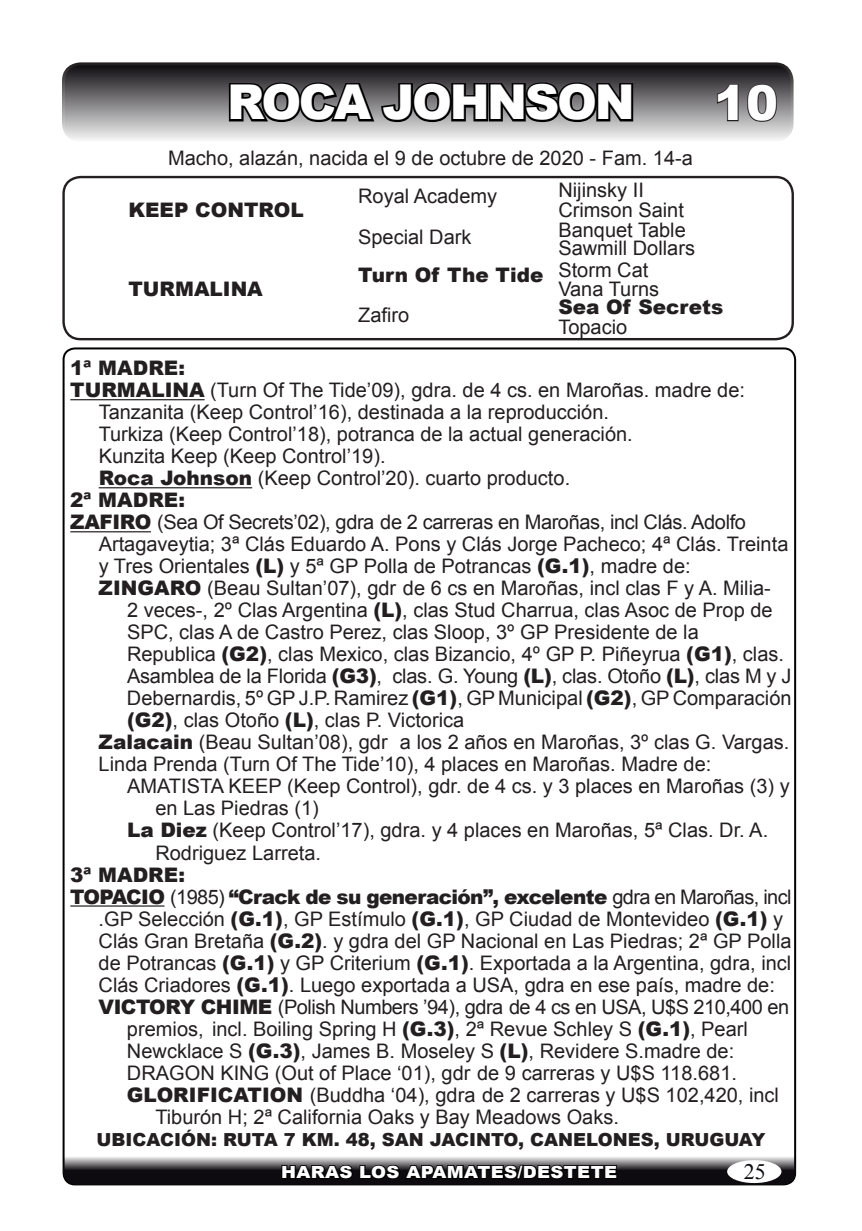
<style>
.page{position:relative;width:862px;height:1231px;background:#fff}
.page>*{position:absolute;margin:0;border:0;box-sizing:border-box;transform-origin:0 0}
.t1{font:900 48px "Arial";letter-spacing:-.05em;color:#fff}
.t2{font:22px "Times New Roman";color:#0e0b10}
.t3{font:20px "Arial";color:#231f20}
.t4{font:900 20px "Arial";color:#231f20}
.t5{font:20px "Arial";letter-spacing:-.02em;color:#231f20}
.t6{font:900 20px "Arial";letter-spacing:-.03em;color:#231f20}
.t7{font:20px "Arial";letter-spacing:-.025em;color:#231f20}
.t8{font:900 18px "Arial";color:#231f20}
.t9{font:900 16.8px "Arial";letter-spacing:.02em;color:#fff;scale:1.08 1}
.s1{font-weight:900}
.s2{font-weight:400}
</style>
<div class="page">
<svg style="left:391px;top:1149px;width:74px;height:39px"></svg>
<div style="left:64px;top:348px;width:731px;height:836px;background:#fff;border-radius:11px"></div>
<div style="left:62px;top:176px;width:732px;height:164px;border:2px solid #231f20;border-radius:17px"></div>
<div style="left:63px;top:64px;width:729px;height:76px;background:linear-gradient(to bottom,#0c090e,#efefef);border-radius:17px"></div>
<div style="left:62px;top:62px;width:731px;height:80px;border:3px solid #231f20;border-radius:17px"></div>
<svg style="left:63px;top:1155px;width:733px;height:29px;background:#4b494c"></svg>
<svg style="left:777px;top:1155px;width:19px;height:15px"></svg>
<svg style="left:63px;top:1155px;width:19px;height:15px"></svg>
<div style="left:727px;top:1159px;width:54px;height:23px;background:#fff;border-radius:50%"></div>
<svg style="left:227px;top:80px;width:408px;height:45px;background:#4b4a4c"></svg>
<svg style="left:280px;top:1155px;width:338px;height:25px;background:#525153"></svg>
<svg style="left:716px;top:83px;width:23px;height:39px"></svg>
<svg style="left:746px;top:83px;width:32px;height:40px"></svg>
<hr style="left:70px;top:399px;width:135px;height:1px;background:#231f20">
<hr style="left:99px;top:487px;width:153px;height:1px;background:#231f20">
<hr style="left:70px;top:531px;width:81px;height:1px;background:#231f20">
<hr style="left:70px;top:905px;width:94px;height:1px;background:#231f20">
<h1 class="t1" style="left:227px;top:67px;width:409px">ROCA JOHNSON</h1>
<p class="t3" style="left:168px;top:144px;width:526px">Macho, alazán, nacida el 9 de octubre de 2020 - Fam. 14-a</p>
<p class="t4" style="left:128px;top:195px;width:177px">KEEP CONTROL</p>
<p class="t4" style="left:128px;top:274px;width:136px">TURMALINA</p>
<p class="t3" style="left:358px;top:182px;width:140px">Royal Academy</p>
<p class="t3" style="left:358px;top:224px;width:115px">Special Dark</p>
<p class="t4" style="left:358px;top:260px;width:187px">Turn Of The Tide</p>
<p class="t3" style="left:558px;top:177px;width:87px">Nijinsky II</p>
<p class="t3" style="left:558px;top:197px;width:127px">Crimson Saint</p>
<p class="t3" style="left:558px;top:217px;width:129px">Banquet Table</p>
<p class="t3" style="left:558px;top:235px;width:138px">Sawmill Dollars</p>
<p class="t3" style="left:558px;top:256px;width:92px">Storm Cat</p>
<p class="t3" style="left:558px;top:275px;width:102px">Vana Turns</p>
<h1 class="t1" style="left:714px;top:68px;width:66px">10</h1>
<p class="t3" style="left:358px;top:302px;width:53px">Zafiro</p>
<p class="t4" style="left:558px;top:293px;width:166px">Sea Of Secrets</p>
<p class="t3" style="left:558px;top:313px;width:70px">Topacio</p>
<p class="t4" style="left:70px;top:353px;width:116px">1ª MADRE:</p>
<p class="t3" style="left:70px;top:377px;width:676px"><span class="s1">TURMALINA</span> (Turn Of The Tide’09), gdra. de 4 cs. en Maroñas. madre de:</p>
<p class="t3" style="left:99px;top:399px;width:512px">Tanzanita (Keep Control’16), destinada a la reproducción.</p>
<p class="t3" style="left:99px;top:421px;width:535px">Turkiza (Keep Control’18), potranca de la actual generación.</p>
<p class="t3" style="left:99px;top:443px;width:288px">Kunzita Keep (Keep Control’19).</p>
<p class="t3" style="left:99px;top:465px;width:473px"><span class="s1">Roca Johnson</span> (Keep Control’20). cuarto producto.</p>
<p class="t4" style="left:70px;top:485px;width:116px">2ª MADRE:</p>
<p class="t5" style="left:70px;top:509px;width:677px"><span class="s1">ZAFIRO</span> (Sea Of Secrets’02), gdra de 2 carreras en Maroñas, incl Clás. Adolfo</p>
<p class="t3" style="left:99px;top:531px;width:691px">Artagaveytia; 3ª Clás Eduardo A. Pons y Clás Jorge Pacheco; 4ª Clás. Treinta</p>
<p class="t3" style="left:99px;top:553px;width:593px">y Tres Orientales <span class="s1">(L)</span> y 5ª GP Polla de Potrancas <span class="s1">(G.1)</span>, madre de:</p>
<p class="t3" style="left:99px;top:575px;width:674px"><span class="s1">ZINGARO</span> (Beau Sultan’07), gdr de 6 cs en Maroñas, incl clas F y A. Milia-</p>
<p class="t3" style="left:127px;top:597px;width:647px">2 veces-, 2º Clas Argentina <span class="s1">(L)</span>, clas Stud Charrua, clas Asoc de Prop de</p>
<p class="t3" style="left:127px;top:619px;width:573px">SPC, clas A de Castro Perez, clas Sloop, 3º GP Presidente de la</p>
<p class="t3" style="left:127px;top:641px;width:658px">Republica <span class="s1">(G2)</span>, clas Mexico, clas Bizancio, 4º GP P. Piñeyrua <span class="s1">(G1)</span>, clas.</p>
<p class="t3" style="left:127px;top:663px;width:666px">Asamblea de la Florida <span class="s1">(G3)</span>, clas. G. Young <span class="s1">(L)</span>, clas. Otoño <span class="s1">(L)</span>, clas M y J</p>
<p class="t3" style="left:127px;top:685px;width:666px">Debernardis, 5º GP J.P. Ramirez <span class="s1">(G1)</span>, GP Municipal <span class="s1">(G2)</span>, GP Comparación</p>
<p class="t3" style="left:127px;top:707px;width:339px"><span class="s1">(G2)</span>, clas Otoño <span class="s1">(L)</span>, clas P. Victorica</p>
<p class="t3" style="left:99px;top:729px;width:692px"><span class="s1">Zalacain</span> (Beau Sultan’08), gdr a los 2 años en Maroñas, 3º clas G. Vargas.</p>
<p class="t3" style="left:99px;top:751px;width:614px">Linda Prenda (Turn Of The Tide’10), 4 places en Maroñas. Madre de:</p>
<p class="t3" style="left:127px;top:773px;width:664px">AMATISTA KEEP (Keep Control), gdr. de 4 cs. y 3 places en Maroñas (3) y</p>
<p class="t3" style="left:155px;top:795px;width:165px">en Las Piedras (1)</p>
<p class="t3" style="left:127px;top:817px;width:643px"><span class="s1">La Diez</span> (Keep Control’17), gdra. y 4 places en Maroñas, 5ª Clas. Dr. A.</p>
<p class="t3" style="left:155px;top:839px;width:167px">Rodriguez Larreta.</p>
<p class="t4" style="left:70px;top:859px;width:116px">3ª MADRE:</p>
<p class="t6" style="left:70px;top:881px;width:723px">TOPACIO <span class="s2">(1985)</span> “Crack de su generación”, excelente <span class="s2">gdra en Maroñas, incl</span></p>
<p class="t3" style="left:99px;top:905px;width:686px">.GP Selección <span class="s1">(G.1)</span>, GP Estímulo <span class="s1">(G.1)</span>, GP Ciudad de Montevideo <span class="s1">(G.1)</span> y</p>
<p class="t3" style="left:99px;top:927px;width:694px">Clás Gran Bretaña <span class="s1">(G.2)</span>. y gdra del GP Nacional en Las Piedras; 2ª GP Polla</p>
<p class="t3" style="left:99px;top:949px;width:694px">de Potrancas <span class="s1">(G.1)</span> y GP Criterium <span class="s1">(G.1)</span>. Exportada a la Argentina, gdra, incl</p>
<p class="t3" style="left:99px;top:971px;width:678px">Clás Criadores <span class="s1">(G.1)</span>. Luego exportada a USA, gdra en ese país, madre de:</p>
<p class="t7" style="left:99px;top:993px;width:692px"><span class="s1">VICTORY CHIME</span> (Polish Numbers ’94), gdra de 4 cs en USA, U$S 210,400 en</p>
<p class="t3" style="left:127px;top:1015px;width:622px">premios, incl. Boiling Spring H <span class="s1">(G.3)</span>, 2ª Revue Schley S <span class="s1">(G.1)</span>, Pearl</p>
<p class="t3" style="left:127px;top:1037px;width:609px">Newcklace S <span class="s1">(G.3)</span>, James B. Moseley S <span class="s1">(L)</span>, Revidere S.madre de:</p>
<p class="t3" style="left:127px;top:1059px;width:611px">DRAGON KING (Out of Place ‘01), gdr de 9 carreras y U$S 118.681.</p>
<p class="t3" style="left:127px;top:1081px;width:653px"><span class="s1">GLORIFICATION</span> (Buddha ‘04), gdra de 2 carreras y U$S 102,420, incl</p>
<p class="t3" style="left:155px;top:1103px;width:465px">Tiburón H; 2ª California Oaks y Bay Meadows Oaks.</p>
<p class="t8" style="left:97px;top:1125px;width:670px">UBICACIÓN: RUTA 7 KM. 48, SAN JACINTO, CANELONES, URUGUAY</p>
<p class="t9" style="left:281px;top:1159px;width:313px">HARAS LOS APAMATES/DESTETE</p>
<p class="t2" style="left:744px;top:1156px;width:23px">25</p>
</div>
